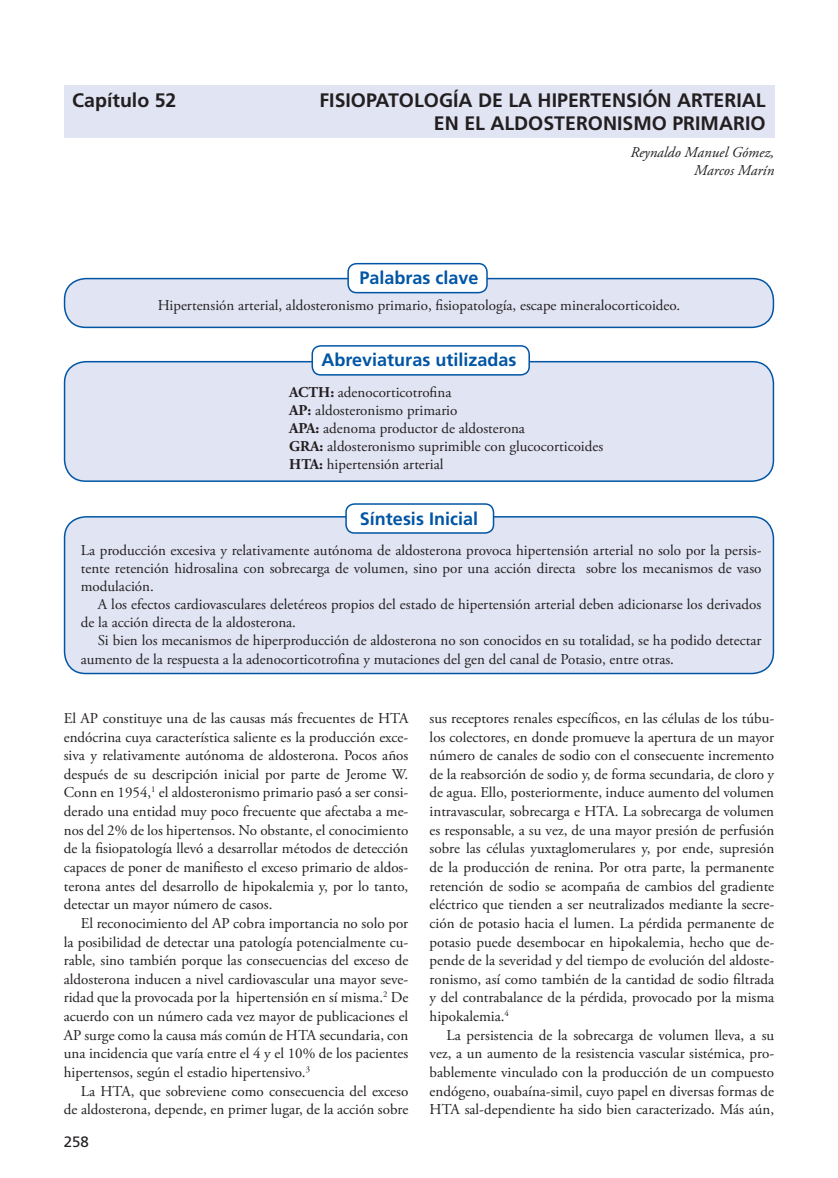
<style>
.page{position:relative;width:838px;height:1178px;background:#fff}
.page>*{position:absolute;margin:0;border:0;box-sizing:border-box;transform-origin:0 0}
.t1{font:700 19.5px/23.4px "Frutiger";color:#231f20;text-align:right}
.t2{font:700 18px "Frutiger";color:#0055a4}
.t3{font:15px/18.6px "Adobe Garamond Pro";color:#231f20;text-align:justify}
.t4{font:italic 15px/18px "Adobe Garamond Pro";color:#231f20;text-align:right}
.t5{font:15px "Frutiger";color:#231f20}
.s1{font-weight:700}
</style>
<div class="page">
<div style="left:65px;top:279px;width:708px;height:48px;background:#e1e4f3;border-radius:21px"></div>
<div style="left:64px;top:278px;width:710px;height:50px;border:2px solid #0055a4;border-radius:21px"></div>
<div style="left:65px;top:362px;width:708px;height:119px;background:#e1e4f3;border-radius:21px"></div>
<div style="left:64px;top:361px;width:710px;height:121px;border:2px solid #0055a4;border-radius:21px"></div>
<div style="left:312px;top:346px;width:217px;height:29px;background:#fff;border-radius:9px"></div>
<div style="left:311px;top:345px;width:219px;height:31px;border:2px solid #0055a4;border-radius:9px"></div>
<div style="left:65px;top:517px;width:708px;height:156px;background:#e1e4f3;border-radius:21px"></div>
<div style="left:64px;top:516px;width:710px;height:158px;border:2px solid #0055a4;border-radius:21px"></div>
<div style="left:346px;top:504px;width:147px;height:29px;background:#fff;border-radius:9px"></div>
<div style="left:345px;top:503px;width:149px;height:31px;border:2px solid #0055a4;border-radius:9px"></div>
<div style="left:348px;top:264px;width:139px;height:29px;background:#fff;border-radius:9px"></div>
<div style="left:347px;top:263px;width:141px;height:30px;border:2px solid #0055a4;border-radius:9px"></div>
<div style="left:64px;top:85px;width:710px;height:52px;background:#e1e4f3"></div>
<h1 class="t1" style="left:72px;top:88px;width:106px">Capítulo 52</h1>
<h1 class="t1" style="left:319px;top:88px;width:447px">FISIOPATOLOGÍA DE LA HIPERTENSIÓN ARTERIAL<br>EN EL ALDOSTERONISMO PRIMARIO</h1>
<p class="t4" style="left:630px;top:143px;width:145px">Reynaldo Manuel Gómez,<br>Marcos Marín</p>
<p class="t2" style="left:359px;top:267px;width:121px">Palabras clave</p>
<p class="t3" style="left:158px;top:296px;width:524px">Hipertensión arterial, aldosteronismo primario, fisiopatología, escape mineralocorticoideo.</p>
<p class="t2" style="left:321px;top:349px;width:196px">Abreviaturas utilizadas</p>
<p class="t3" style="left:289px;top:383px;width:315px;line-height:18px;text-align:left"><span class="s1">ACTH:</span> adenocorticotrofina<br><span class="s1">AP:</span> aldosteronismo primario<br><span class="s1">APA:</span> adenoma productor de aldosterona<br><span class="s1">GRA:</span> aldosteronismo suprimible con glucocorticoides <span class="s1">HTA:</span> hipertensión arterial</p>
<p class="t2" style="left:360px;top:508px;width:120px">Síntesis Inicial</p>
<p class="t3" style="left:81px;top:542px;width:682px;line-height:18px">La producción excesiva y relativamente autónoma de aldosterona provoca hipertensión arterial no solo por la persis&shy;tente retención hidrosalina con sobrecarga de volumen, sino por una acción directa sobre los mecanismos de vaso modulación.</p>
<p class="t3" style="left:81px;top:596px;width:682px;line-height:18px;text-indent:17px">A los efectos cardiovasculares deletéreos propios del estado de hipertensión arterial deben adicionarse los derivados de la acción directa de la aldosterona.</p>
<p class="t3" style="left:81px;top:632px;width:682px;line-height:18px;text-indent:17px">Si bien los mecanismos de hiperproducción de aldosterona no son conocidos en su totalidad, se ha podido detectar aumento de la respuesta a la adenocorticotrofina y mutaciones del gen del canal de Potasio, entre otras.</p>
<p class="t3" style="left:64px;top:709px;width:346px">El AP constituye una de las causas más frecuentes de HTA endócrina cuya característica saliente es la producción exce&shy;siva y relativamente autónoma de aldosterona. Pocos años después de su descripción inicial por parte de Jerome W.<br>Conn en 1954,<sup>1</sup> el aldosteronismo primario pasó a ser consi&shy;derado una entidad muy poco frecuente que afectaba a me&shy;nos del 2% de los hipertensos. No obstante, el conocimiento de la fisiopatología llevó a desarrollar métodos de detección capaces de poner de manifiesto el exceso primario de aldos&shy;terona antes del desarrollo de hipokalemia y, por lo tanto, detectar un mayor número de casos.</p>
<p class="t3" style="left:64px;top:914px;width:346px;text-indent:17px">El reconocimiento del AP cobra importancia no solo por la posibilidad de detectar una patología potencialmente cu&shy;rable, sino también porque las consecuencias del exceso de aldosterona inducen a nivel cardiovascular una mayor seve&shy;ridad que la provocada por la hipertensión en sí misma.<sup>2</sup> De acuerdo con un número cada vez mayor de publicaciones el AP surge como la causa más común de HTA secundaria, con una incidencia que varía entre el 4 y el 10% de los pacientes hipertensos, según el estadio hipertensivo.<sup>3</sup></p>
<p class="t3" style="left:64px;top:1082px;width:346px;text-align:right">La HTA, que sobreviene como consecuencia del exceso de aldosterona, depende, en primer lugar, de la acción sobre</p>
<p class="t5" style="left:64px;top:1133px;width:27px">258</p>
<p class="t3" style="left:429px;top:709px;width:346px">sus receptores renales específicos, en las células de los túbu&shy;los colectores, en donde promueve la apertura de un mayor número de canales de sodio con el consecuente incremento de la reabsorción de sodio y, de forma secundaria, de cloro y de agua. Ello, posteriormente, induce aumento del volumen intravascular, sobrecarga e HTA. La sobrecarga de volumen es responsable, a su vez, de una mayor presión de perfusión sobre las células yuxtaglomerulares y, por ende, supresión de la producción de renina. Por otra parte, la permanente retención de sodio se acompaña de cambios del gradiente eléctrico que tienden a ser neutralizados mediante la secre&shy;ción de potasio hacia el lumen. La pérdida permanente de potasio puede desembocar en hipokalemia, hecho que de&shy;pende de la severidad y del tiempo de evolución del aldoste&shy;ronismo, así como también de la cantidad de sodio filtrada y del contrabalance de la pérdida, provocado por la misma hipokalemia.<sup>4</sup></p>
<p class="t3" style="left:429px;top:1026px;width:346px;text-indent:17px">La persistencia de la sobrecarga de volumen lleva, a su vez, a un aumento de la resistencia vascular sistémica, pro&shy;bablemente vinculado con la producción de un compuesto endógeno, ouabaína-simil, cuyo papel en diversas formas de HTA sal-dependiente ha sido bien caracterizado. Más aún,</p>
</div>
